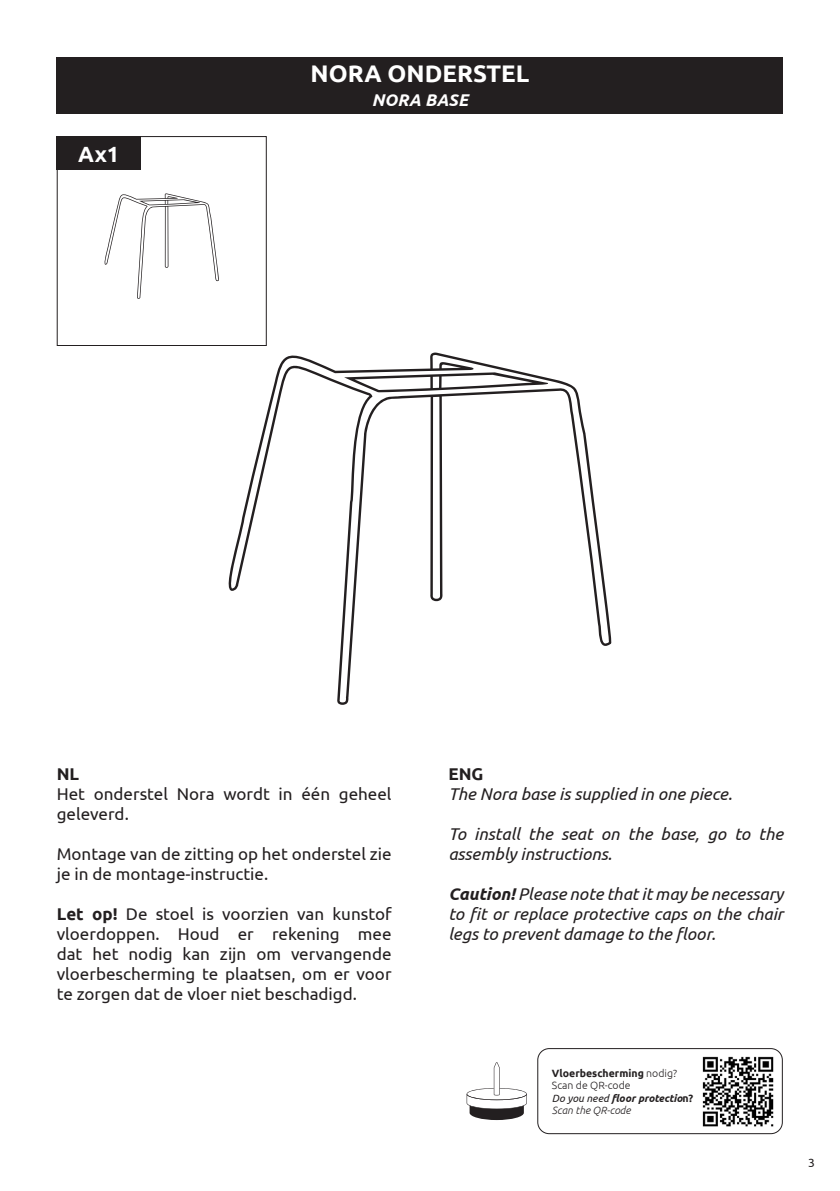
<style>
.page{position:relative;width:840px;height:1191px;background:#fff}
.page>*{position:absolute;margin:0;border:0;box-sizing:border-box;transform-origin:0 0}
.t1{font:700 24px "Ubuntu";color:#fff}
.t2{font:700 22px "Ubuntu";color:#fff}
.t3{font:17px/20px "Ubuntu";color:#231f20}
.t4{font:italic 17px/20px "Ubuntu";color:#231f20}
.t5{font:italic 700 17px "Ubuntu";color:#fff}
.t6{font:700 17px "Ubuntu";color:#231f20}
.t7{font:12px "Ubuntu";color:#231f20}
.t8{font:300 10.4px/12.6px "Ubuntu";color:#231f20}
.s1{font-weight:700}
.s2{font-weight:400;font-style:italic}
.s3{font-weight:700;font-style:italic}
.s4{font-style:italic}
</style>
<div class="page">
<div style="left:57px;top:57px;width:725px;height:56px;background:#231f20"></div>
<div style="left:57px;top:136px;width:209px;height:210px;border:1px solid #231f20"></div>
<div style="left:57px;top:137px;width:84px;height:33px;background:#231f20"></div>
<img style="left:702px;top:1056px;width:72px;height:71px">
<div style="left:537px;top:1048px;width:245px;height:86px;border:1px solid #231f20;border-radius:11px"></div>
<svg style="left:466px;top:1062px;width:60px;height:58px"></svg>
<svg style="left:104px;top:193px;width:115px;height:106px"></svg>
<svg style="left:228px;top:352px;width:383px;height:353px"></svg>
<svg style="left:344px;top:372px;width:204px;height:20px"></svg>
<p class="t2" style="left:78px;top:141px;width:43px">Ax1</p>
<p class="t1" style="left:310px;top:59px;width:220px">NORA ONDERSTEL</p>
<p class="t5" style="left:371px;top:90px;width:98px">NORA BASE</p>
<p class="t6" style="left:57px;top:764px;width:24px">NL</p>
<p class="t3" style="left:57px;top:783px;width:336px">Het onderstel Nora wordt in één geheel geleverd.</p>
<p class="t3" style="left:57px;top:843px;width:336px">Montage van de zitting op het onderstel zie je in de montage-instructie.</p>
<p class="t3" style="left:57px;top:903px;width:336px;text-align:justify"><span class="s1">Let op!</span> De stoel is voorzien van kunstof vloerdoppen. Houd er rekening mee dat het nodig kan zijn om vervangende vloerbescherming te plaatsen, om er voor te zorgen dat de vloer niet beschadigd.</p>
<p class="t6" style="left:448px;top:764px;width:37px">ENG</p>
<p class="t4" style="left:448px;top:783px;width:285px">The Nora base is supplied in one piece.</p>
<p class="t4" style="left:448px;top:823px;width:336px">To install the seat on the base, go to the assembly instructions.</p>
<p class="t4" style="left:448px;top:883px;width:336px;text-align:justify"><span class="s1">Caution!</span> Please note that it may be necessary to fit or replace protective caps on the chair legs to prevent damage to the floor.</p>
<p class="t8" style="left:551px;top:1066px;width:143px"><span class="s1">Vloerbescherming</span> nodig?<br>Scan de QR-code<br><span class="s2">Do you need</span> <span class="s3">floor protectio</span><span class="s1">n?<br></span><span class="s4">Scan the QR-code</span></p>
<p class="t7" style="left:807px;top:1155px;width:8px">3</p>
</div>
